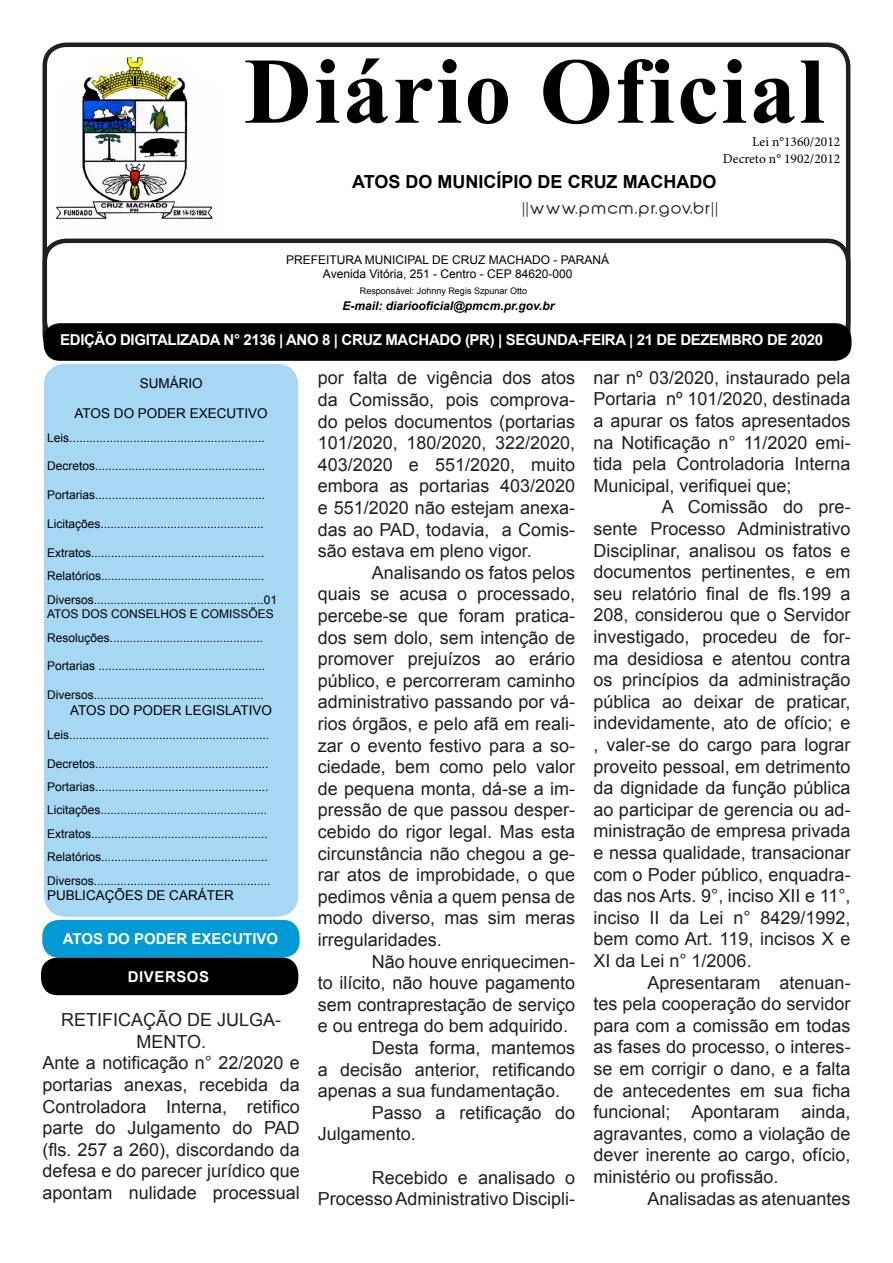
<style>
.page{position:relative;width:893px;height:1263px;background:#fff}
.page>*{position:absolute;margin:0;border:0;box-sizing:border-box;transform-origin:0 0}
.t1{font:700 93.9px "Times New Roman";letter-spacing:.025em;color:#000}
.t2{font:18px/21.6px "Arial";color:#231f20;text-align:justify}
.t3{font:700 18px "Arial";color:#000}
.t4{font:700 15px "Arial";letter-spacing:-.025em;color:#fff}
.t5{font:15px "Abeatby Kai";letter-spacing:.1em;color:#231f20;scale:1.06 1}
.t6{font:700 15px "Arial";color:#fff}
.t7{font:700 15px "Arial";letter-spacing:.035em;color:#fff}
.t8{font:13.5px "Arial";color:#000}
.t9{font:13.5px "Minion Pro";color:#000}
.t10{font:12px "Arial";color:#000}
.t11{font:italic 700 12px "Arial";color:#000}
.t12{font:9px "Arial";color:#000}
</style>
<div class="page">
<div style="left:43px;top:43px;width:807px;height:301px;border:4px solid #231f20;border-radius:21px"></div>
<div style="left:43px;top:239px;width:807px;height:119px;border:4px solid #231f20;border-radius:21px"></div>
<div style="left:44px;top:364px;width:254px;height:553px;background:#a6d7f3;border-radius:21px"></div>
<div style="left:44px;top:323px;width:807px;height:38px;background:#000;border-radius:16px"></div>
<img style="left:55px;top:55px;width:158px;height:165px">
<div style="left:42px;top:920px;width:258px;height:37px;background:#009bd6;border-radius:16px"></div>
<div style="left:41px;top:957px;width:257px;height:38px;background:#000;border-radius:16px"></div>
<p class="t1" style="left:244px;top:24px;width:582px">Diário Oficial</p>
<p class="t9" style="left:752px;top:133px;width:90px">Lei n°1360/2012</p>
<p class="t9" style="left:723px;top:149px;width:119px">Decreto n° 1902/2012</p>
<p class="t3" style="left:352px;top:169px;width:366px">ATOS DO MUNICÍPIO DE CRUZ MACHADO</p>
<p class="t5" style="left:523px;top:202px;width:186px">||www.pmcm.pr.gov.br||</p>
<p class="t10" style="left:286px;top:251px;width:325px">PREFEITURA MUNICIPAL DE CRUZ MACHADO - PARANÁ</p>
<p class="t10" style="left:323px;top:266px;width:251px">Avenida Vitória, 251 - Centro - CEP 84620-000</p>
<p class="t11" style="left:343px;top:298px;width:213px">E-mail: diariooficial@pmcm.pr.gov.br</p>
<p class="t4" style="left:60px;top:329px;width:764px">EDIÇÃO DIGITALIZADA N° 2136 | ANO 8 | CRUZ MACHADO (PR) | SEGUNDA-FEIRA | 21 DE DEZEMBRO DE 2020</p>
<p class="t8" style="left:140px;top:374px;width:65px">SUMÁRIO</p>
<p class="t8" style="left:75px;top:404px;width:195px">ATOS DO PODER EXECUTIVO</p>
<p class="t10" style="left:47px;top:429px;width:219px">Leis..........................................................</p>
<p class="t10" style="left:47px;top:458px;width:220px">Decretos...................................................</p>
<p class="t10" style="left:47px;top:487px;width:220px">Portarias...................................................</p>
<p class="t10" style="left:47px;top:516px;width:218px">Licitações.................................................</p>
<p class="t10" style="left:47px;top:544px;width:219px">Extratos....................................................</p>
<p class="t10" style="left:47px;top:568px;width:219px">Relatórios.................................................</p>
<p class="t10" style="left:47px;top:591px;width:232px">Diversos...................................................01</p>
<p class="t10" style="left:47px;top:606px;width:228px">ATOS DOS CONSELHOS E COMISSÕES</p>
<p class="t10" style="left:47px;top:629px;width:218px">Resoluções..............................................</p>
<p class="t10" style="left:47px;top:658px;width:220px">Portarias ..................................................</p>
<p class="t10" style="left:47px;top:687px;width:218px">Diversos...................................................</p>
<p class="t8" style="left:70px;top:701px;width:203px">ATOS DO PODER LEGISLATIVO</p>
<p class="t10" style="left:47px;top:726px;width:224px">Leis............................................................</p>
<p class="t10" style="left:47px;top:755px;width:223px">Decretos....................................................</p>
<p class="t10" style="left:47px;top:778px;width:223px">Portarias....................................................</p>
<p class="t10" style="left:47px;top:802px;width:222px">Licitações..................................................</p>
<p class="t10" style="left:47px;top:825px;width:222px">Extratos.....................................................</p>
<p class="t10" style="left:47px;top:849px;width:222px">Relatórios..................................................</p>
<p class="t10" style="left:47px;top:872px;width:225px">Diversos.....................................................</p>
<p class="t8" style="left:47px;top:885px;width:188px">PUBLICAÇÕES DE CARÁTER</p>
<p class="t12" style="left:360px;top:284px;width:169px">Responsável: Johnny Regis Szpunar Otto</p>
<p class="t2" style="left:593px;top:366px;width:259px">nar nº 03/2020, instaurado pela Portaria nº 101/2020, destinada a apurar os fatos apresentados na Notificação n° 11/2020 emi&shy;tida pela Controladoria Interna Municipal, verifiquei que;</p>
<p class="t2" style="left:593px;top:496px;width:259px;text-indent:68px">A Comissão do pre&shy;sente Processo Administrativo Disciplinar, analisou os fatos e documentos pertinentes, e em seu relatório final de fls.199 a 208, considerou que o Servidor investigado, procedeu de for&shy;ma desidiosa e atentou contra os princípios da administração pública ao deixar de praticar, indevidamente, ato de ofício; e , valer-se do cargo para lograr proveito pessoal, em detrimento da dignidade da função pública ao participar de gerencia ou ad&shy;ministração de empresa privada e nessa qualidade, transacionar com o Poder público, enquadra&shy;das nos Arts. 9°, inciso XII e 11°, inciso II da Lei n° 8429/1992, bem como Art. 119, incisos X e XI da Lei n° 1/2006.</p>
<p class="t2" style="left:593px;top:971px;width:259px;text-indent:54px">Apresentaram atenuan&shy;tes pela cooperação do servidor para com a comissão em todas as fases do processo, o interes&shy;se em corrigir o dano, e a falta de antecedentes em sua ficha funcional; Apontaram ainda, agravantes, como a violação de dever inerente ao cargo, ofício, ministério ou profissão.</p>
<p class="t2" style="left:647px;top:1187px;width:205px">Analisadas as atenuantes</p>
<p class="t2" style="left:318px;top:367px;width:259px">por falta de vigência dos atos da Comissão, pois comprova&shy;do pelos documentos (portarias 101/2020, 180/2020, 322/2020, 403/2020 e 551/2020, muito embora as portarias 403/2020 e 551/2020 não estejam anexa&shy;das ao PAD, todavia, a Comis&shy;são estava em pleno vigor.</p>
<p class="t2" style="left:318px;top:561px;width:259px;text-indent:54px">Analisando os fatos pelos quais se acusa o processado, percebe-se que foram pratica&shy;dos sem dolo, sem intenção de promover prejuízos ao erário público, e percorreram caminho administrativo passando por vá&shy;rios órgãos, e pelo afã em reali&shy;zar o evento festivo para a so&shy;ciedade, bem como pelo valor de pequena monta, dá-se a im&shy;pressão de que passou desper&shy;cebido do rigor legal. Mas esta circunstância não chegou a ge&shy;rar atos de improbidade, o que pedimos vênia a quem pensa de modo diverso, mas sim meras irregularidades.</p>
<p class="t2" style="left:318px;top:950px;width:259px;text-indent:54px">Não houve enriquecimen&shy;to ilícito, não houve pagamento sem contraprestação de serviço e ou entrega do bem adquirido.</p>
<p class="t2" style="left:318px;top:1037px;width:259px;text-indent:54px">Desta forma, mantemos a decisão anterior, retificando apenas a sua fundamentação.</p>
<p class="t2" style="left:318px;top:1101px;width:259px;text-indent:54px">Passo a retificação do<br>Julgamento.</p>
<p class="t2" style="left:318px;top:1166px;width:259px;text-align:right">Recebido e analisado o<br>Processo Administrativo Discipli-</p>
<p class="t6" style="left:63px;top:929px;width:217px">ATOS DO PODER EXECUTIVO</p>
<p class="t7" style="left:128px;top:966px;width:83px">DIVERSOS</p>
<p class="t2" style="left:61px;top:1009px;width:222px;text-align:center">RETIFICAÇÃO DE JULGA-<br>MENTO.</p>
<p class="t2" style="left:43px;top:1052px;width:259px">Ante a notificação n° 22/2020 e portarias anexas, recebida da Controladora Interna, retifico parte do Julgamento do PAD (fls. 257 a 260), discordando da defesa e do parecer jurídico que apontam nulidade processual</p>
</div>
